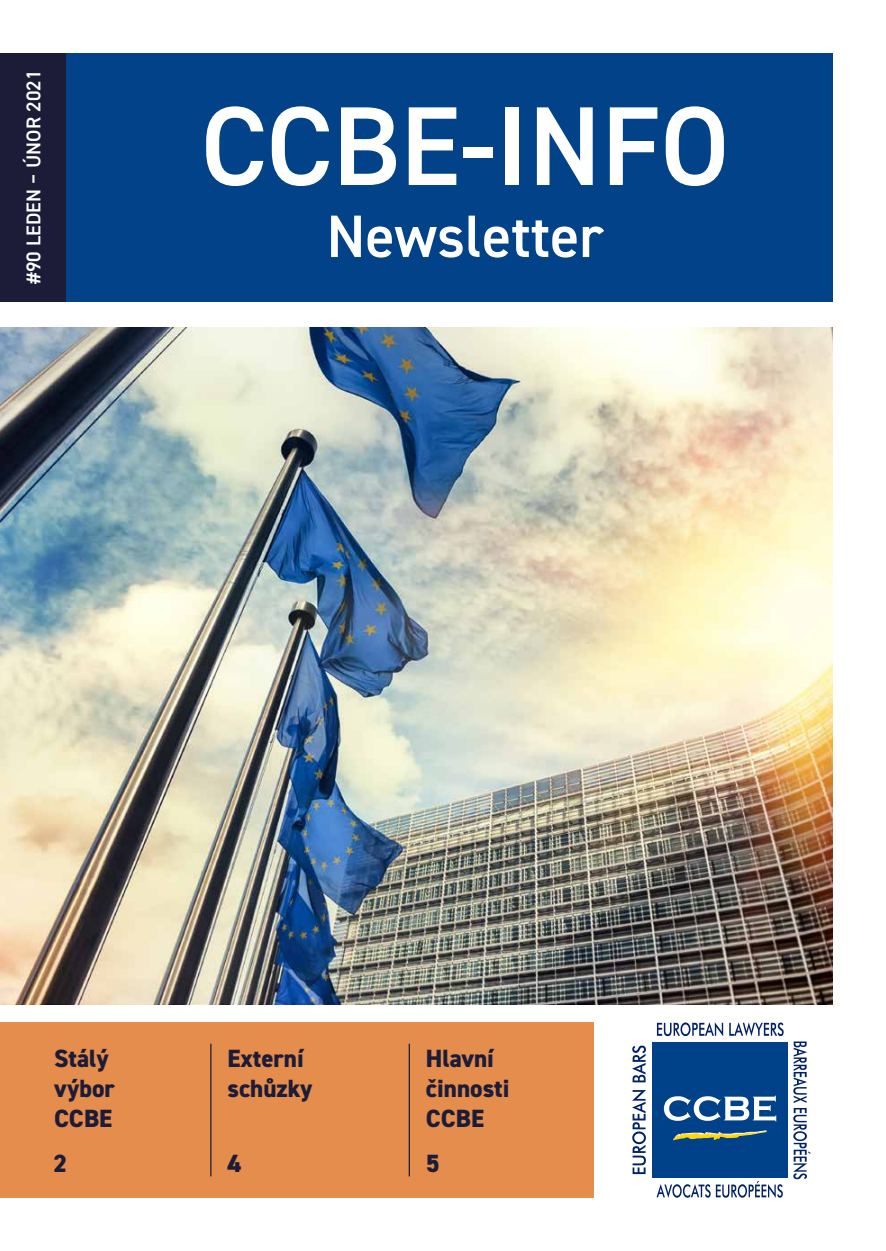
<style>
.page{position:relative;width:886px;height:1251px;background:#fff}
.page>*{position:absolute;margin:0;border:0;box-sizing:border-box;transform-origin:0 0}
.t1{font:600 112.5px "DIN2014";color:#fff}
.t2{font:600 60px "DIN2014";color:#fff}
.t3{font:800 25px/30px "DIN2014";color:#1c1c38}
.t4{font:600 20px "DIN2014";letter-spacing:.01em;color:#fff}
</style>
<div class="page">
<img style="left:0;top:327px;width:833px;height:677px">
<div style="left:652px;top:1042px;width:136px;height:136px;background:#004289"></div>
<img style="left:673px;top:1130px;width:93px;height:10px">
<svg style="left:664px;top:1095px;width:112px;height:26px"></svg>
<svg style="left:657px;top:1022px;width:66px;height:14px"></svg>
<svg style="left:729px;top:1022px;width:54px;height:14px"></svg>
<svg style="left:656px;top:1181px;width:127px;height:17px"></svg>
<svg style="left:793px;top:1041px;width:17px;height:138px"></svg>
<svg style="left:632px;top:1090px;width:14px;height:84px"></svg>
<svg style="left:632px;top:1045px;width:14px;height:37px"></svg>
<div style="left:65px;top:53px;width:768px;height:248px;background:#014289"></div>
<div style="left:0;top:1022px;width:594px;height:176px;background:#e48d4c"></div>
<div style="left:0;top:53px;width:65px;height:248px;background:#1c1c38"></div>
<hr style="left:210px;top:1044px;width:1px;height:132px;background:#1c1c38">
<hr style="left:409px;top:1044px;width:1px;height:132px;background:#1c1c38">
<p class="t4" style="left:20px;top:284px;width:216px;rotate:-90deg">#90 LEDEN – ÚNOR 2021</p>
<h1 class="t1" style="left:201px;top:72px;width:530px">CCBE-INFO</h1>
<h2 class="t2" style="left:326px;top:197px;width:278px">Newsletter</h2>
<p class="t3" style="left:54px;top:1043px;width:62px">Stálý výbor<br>CCBE</p>
<p class="t3" style="left:227px;top:1043px;width:86px">Externí schůzky</p>
<p class="t3" style="left:426px;top:1043px;width:85px">Hlavní činnosti<br>CCBE</p>
<p class="t3" style="left:53px;top:1148px;width:16px">2</p>
<p class="t3" style="left:227px;top:1148px;width:15px">4</p>
<p class="t3" style="left:426px;top:1148px;width:16px">5</p>
</div>
